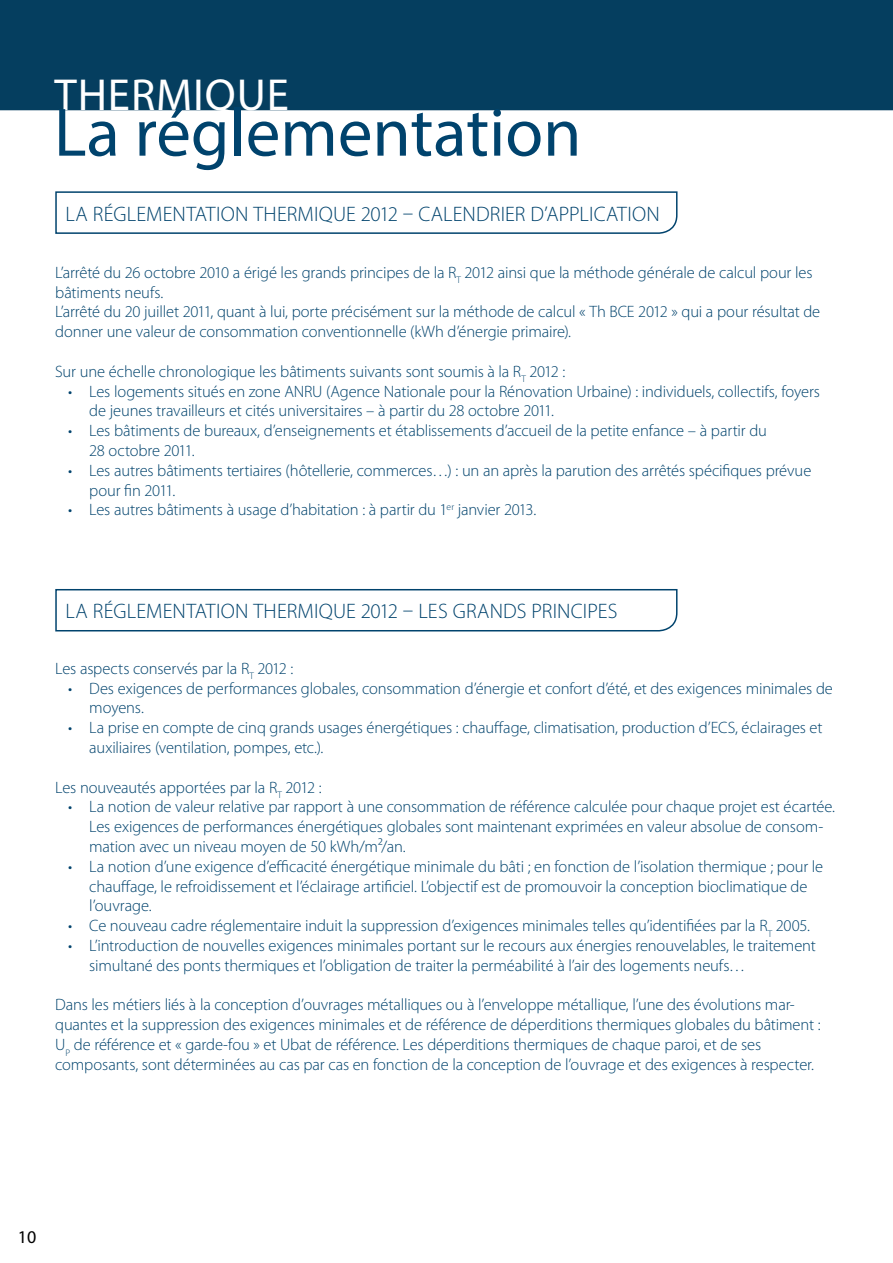
<style>
.page{position:relative;width:893px;height:1263px;background:#fff}
.page>*{position:absolute;margin:0;border:0;box-sizing:border-box;transform-origin:0 0}
.t1{font:69px "Myriad Pro";color:#00436d}
.t2{font:45px "Myriad Pro";letter-spacing:.02em;color:#fff}
.t3{font:300 21px "Myriad Pro";letter-spacing:.005em;color:#00436d}
.t4{font:18px "Myriad Pro";color:#000}
.t5{font:300 16.5px/19.8px "Myriad Pro";letter-spacing:-.01em;color:#00436d}
</style>
<div class="page">
<div style="left:0;top:0;width:893px;height:110px;background:#053e5f"></div>
<svg style="left:55px;top:191px;width:623px;height:43px"></svg>
<svg style="left:55px;top:589px;width:623px;height:43px"></svg>
<h2 class="t2" style="left:54px;top:67px;width:236px">THERMIQUE</h2>
<h1 class="t1" style="left:54px;top:90px;width:529px">La réglementation</h1>
<p class="t3" style="left:65px;top:201px;width:596px">LA RÉGLEMENTATION THERMIQUE 2012 – CALENDRIER D’APPLICATION</p>
<p class="t5" style="left:55px;top:262px;width:766px">L’arrêté du 26 octobre 2010 a érigé les grands principes de la R<sub>T</sub> 2012 ainsi que la méthode générale de calcul pour les bâtiments neufs.<br>L’arrêté du 20 juillet 2011, quant à lui, porte précisément sur la méthode de calcul « Th BCE 2012 » qui a pour résultat de donner une valeur de consommation conventionnelle (kWh d’énergie primaire).</p>
<p class="t5" style="left:55px;top:361px;width:512px">Sur une échelle chronologique les bâtiments suivants sont soumis à la R<sub>T</sub> 2012 :</p>
<p class="t5" style="left:89px;top:381px;width:732px;text-indent:-21px">• Les logements situés en zone ANRU (Agence Nationale pour la Rénovation Urbaine) : individuels, collectifs, foyers de jeunes travailleurs et cités universitaires – à partir du 28 octobre 2011.</p>
<p class="t5" style="left:89px;top:421px;width:679px;text-indent:-21px">• Les bâtiments de bureaux, d’enseignements et établissements d’accueil de la petite enfance – à partir du<br>28 octobre 2011.</p>
<p class="t5" style="left:89px;top:460px;width:723px;text-indent:-21px">• Les autres bâtiments tertiaires (hôtellerie, commerces…) : un an après la parution des arrêtés spécifiques prévue pour fin 2011.</p>
<p class="t5" style="left:68px;top:500px;width:469px">• Les autres bâtiments à usage d’habitation : à partir du 1<sup>er</sup> janvier 2013.</p>
<p class="t3" style="left:65px;top:598px;width:554px">LA RÉGLEMENTATION THERMIQUE 2012 – LES GRANDS PRINCIPES</p>
<p class="t5" style="left:55px;top:658px;width:240px">Les aspects conservés par la R<sub>T</sub> 2012 :</p>
<p class="t5" style="left:89px;top:678px;width:745px;text-indent:-21px">• Des exigences de performances globales, consommation d’énergie et confort d’été, et des exigences minimales de moyens.</p>
<p class="t5" style="left:89px;top:718px;width:735px;text-indent:-21px">• La prise en compte de cinq grands usages énergétiques : chauffage, climatisation, production d’ECS, éclairages et auxiliaires (ventilation, pompes, etc.).</p>
<p class="t5" style="left:55px;top:777px;width:268px">Les nouveautés apportées par la R<sub>T</sub> 2012 :</p>
<p class="t5" style="left:89px;top:797px;width:747px;text-indent:-21px">• La notion de valeur relative par rapport à une consommation de référence calculée pour chaque projet est écartée.<br>Les exigences de performances énergétiques globales sont maintenant exprimées en valeur absolue de consom&shy;mation avec un niveau moyen de 50 kWh/m²/an.</p>
<p class="t5" style="left:89px;top:856px;width:735px;text-indent:-21px">• La notion d’une exigence d’efficacité énergétique minimale du bâti ; en fonction de l’isolation thermique ; pour le chauffage, le refroidissement et l’éclairage artificiel. L’objectif est de promouvoir la conception bioclimatique de l’ouvrage.</p>
<p class="t5" style="left:68px;top:916px;width:743px">• Ce nouveau cadre réglementaire induit la suppression d’exigences minimales telles qu’identifiées par la R<sub>T</sub> 2005.</p>
<p class="t5" style="left:89px;top:935px;width:728px;text-indent:-21px">• L’introduction de nouvelles exigences minimales portant sur le recours aux énergies renouvelables, le traitement simultané des ponts thermiques et l’obligation de traiter la perméabilité à l’air des logements neufs…</p>
<p class="t5" style="left:55px;top:995px;width:767px">Dans les métiers liés à la conception d’ouvrages métalliques ou à l’enveloppe métallique, l’une des évolutions mar&shy;quantes et la suppression des exigences minimales et de référence de déperditions thermiques globales du bâtiment :<br>U<sub>P</sub> de référence et « garde-fou » et Ubat de référence. Les déperditions thermiques de chaque paroi, et de ses composants, sont déterminées au cas par cas en fonction de la conception de l’ouvrage et des exigences à respecter.</p>
<p class="t4" style="left:18px;top:1225px;width:20px">10</p>
</div>
